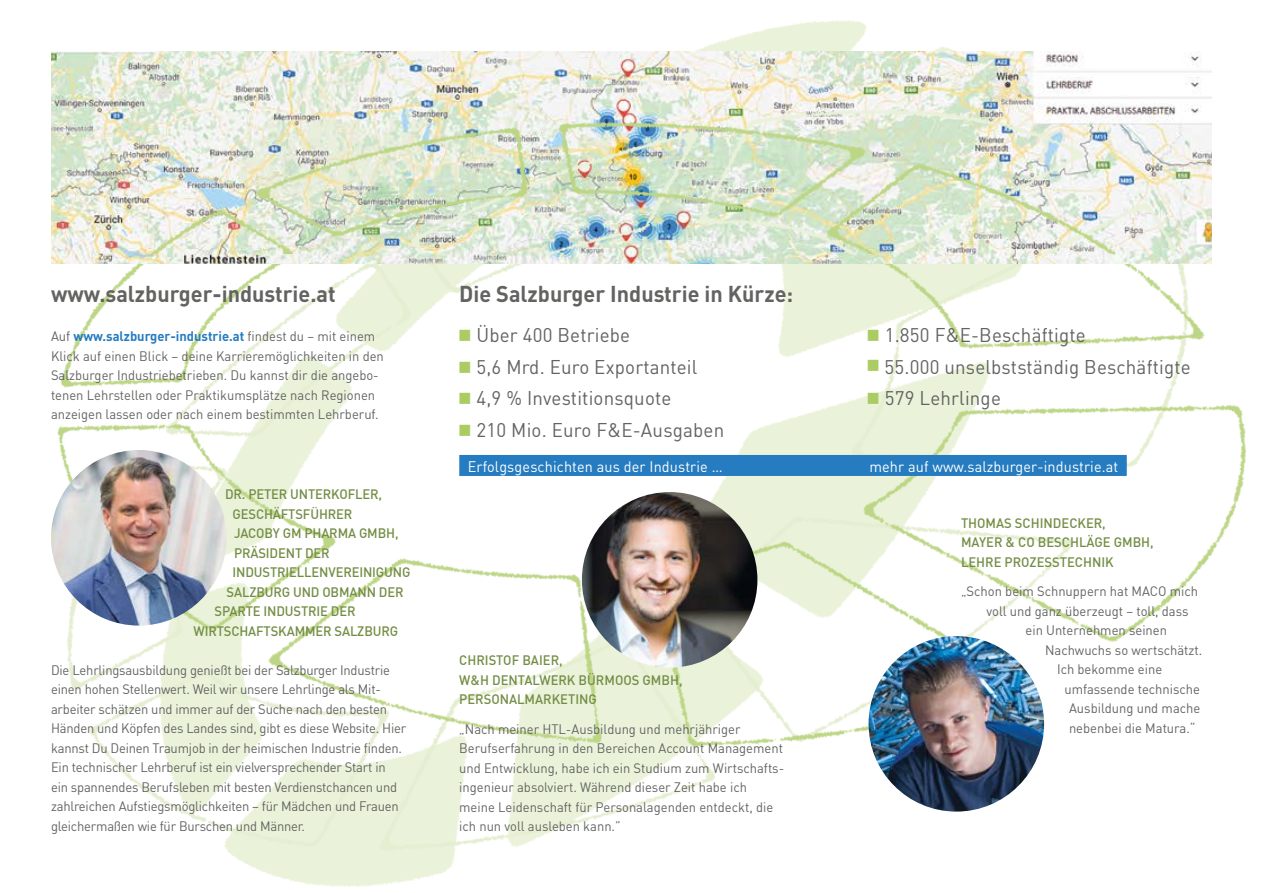
<style>
.page{position:relative;width:1263px;height:893px;background:#fff}
.page>*{position:absolute;margin:0;border:0;box-sizing:border-box;transform-origin:0 0}
.t1{font:700 22.5px "DIN";color:#636362;scale:.96 1}
.t2{font:19.5px "DIN";letter-spacing:.01em;color:#636362;scale:.96 1}
.t3{font:15px "DIN";letter-spacing:.01em;color:#fff;scale:.96 1}
.t4{font:13.5px/19.5px "DIN";color:#636362;scale:.96 1}
.t5{font:500 13.5px/19.5px "DIN";letter-spacing:-.01em;color:#748d45;scale:.96 1}
.s1{font-weight:700;color:#257cc0}
</style>
<div class="page">
<img style="left:51px;top:264px;width:1196px;height:623px">
<img style="left:51px;top:51px;width:1161px;height:213px">
<img style="left:112px;top:51px;width:1100px;height:204px">
<img style="left:94px;top:20px;width:1086px;height:234px">
<img style="left:51px;top:450px;width:176px;height:176px;border-radius:88px">
<img style="left:582px;top:492px;width:175px;height:176px;border-radius:88px">
<img style="left:868px;top:636px;width:176px;height:176px;border-radius:88px">
<div style="left:459px;top:455px;width:668px;height:21px;background:#257cc0"></div>
<h1 class="t1" style="left:51px;top:279px;width:298px">www.salzburger-industrie.at</h1>
<p class="t4" style="left:51px;top:326px;width:348px">Auf <span class="s1">www.salzburger-industrie.at</span> findest du – mit einem Klick auf einen Blick – deine Karrieremöglichkeiten in den Salzburger Industriebetrieben. Du kannst dir die angebo&shy;tenen Lehrstellen oder Praktikumsplätze nach Regionen anzeigen lassen oder nach einem bestimmten Lehrberuf.</p>
<p class="t5" style="left:225px;top:484px;width:165px">DR. PETER UNTERKOFLER,</p>
<p class="t5" style="left:233px;top:504px;width:126px">GESCHÄFTSFÜHRER</p>
<p class="t5" style="left:234px;top:523px;width:173px">JACOBY GM PHARMA GMBH,</p>
<p class="t5" style="left:234px;top:543px;width:101px">PRÄSIDENT DER</p>
<p class="t5" style="left:233px;top:562px;width:187px">INDUSTRIELLENVEREINIGUNG</p>
<p class="t5" style="left:227px;top:582px;width:186px">SALZBURG UND OBMANN DER</p>
<p class="t5" style="left:215px;top:601px;width:148px">SPARTE INDUSTRIE DER</p>
<p class="t5" style="left:194px;top:621px;width:215px">WIRTSCHAFTSKAMMER SALZBURG</p>
<p class="t4" style="left:51px;top:660px;width:372px">Die Lehrlingsausbildung genießt bei der Salzburger Industrie einen hohen Stellenwert. Weil wir unsere Lehrlinge als Mit&shy;arbeiter schätzen und immer auf der Suche nach den besten Händen und Köpfen des Landes sind, gibt es diese Website. Hier kannst Du Deinen Traumjob in der heimischen Industrie finden.<br>Ein technischer Lehrberuf ist ein vielversprechender Start in<br>ein spannendes Berufsleben mit besten Verdienstchancen und zahlreichen Aufstiegsmöglichkeiten – für Mädchen und Frauen gleichermaßen wie für Burschen und Männer.</p>
<h1 class="t1" style="left:459px;top:279px;width:349px">Die Salzburger Industrie in Kürze:</h1>
<h2 class="t2" style="left:459px;top:323px;width:180px"><sup>■</sup> Über 400 Betriebe</h2>
<h2 class="t2" style="left:459px;top:354px;width:249px"><sup>■</sup> 5,6 Mrd. Euro Exportanteil</h2>
<h2 class="t2" style="left:459px;top:386px;width:222px"><sup>■</sup> 4,9 % Investitionsquote</h2>
<h2 class="t2" style="left:459px;top:417px;width:277px"><sup>■</sup> 210 Mio. Euro F&amp;E-Ausgaben</h2>
<h2 class="t2" style="left:867px;top:323px;width:229px"><sup>■</sup> 1.850 F&amp;E-Beschäftigte</h2>
<h2 class="t2" style="left:867px;top:354px;width:338px"><sup>■</sup> 55.000 unselbstständig Beschäftigte</h2>
<h2 class="t2" style="left:867px;top:386px;width:140px"><sup>■</sup> 579 Lehrlinge</h2>
<p class="t3" style="left:468px;top:457px;width:267px">Erfolgsgeschichten aus der Industrie …</p>
<p class="t3" style="left:869px;top:457px;width:261px">mehr auf www.salzburger-industrie.at</p>
<p class="t5" style="left:459px;top:650px;width:234px">CHRISTOF BAIER,<br>W&amp;H DENTALWERK BÜRMOOS GMBH,<br>PERSONALMARKETING</p>
<p class="t4" style="left:459px;top:719px;width:339px">„Nach meiner HTL-Ausbildung und mehrjähriger Berufserfahrung in den Bereichen Account Management und Entwicklung, habe ich ein Studium zum Wirtschafts&shy;ingenieur absolviert. Während dieser Zeit habe ich meine Leidenschaft für Personalagenden entdeckt, die ich nun voll ausleben kann.”</p>
<p class="t5" style="left:961px;top:513px;width:202px">THOMAS SCHINDECKER,<br>MAYER &amp; CO BESCHLÄGE GMBH,<br>LEHRE PROZESSTECHNIK</p>
<p class="t4" style="left:961px;top:581px;width:248px">„Schon beim Schnuppern hat MACO mich</p>
<p class="t4" style="left:986px;top:601px;width:212px">voll und ganz überzeugt – toll, dass</p>
<p class="t4" style="left:1025px;top:620px;width:149px">ein Unternehmen seinen</p>
<p class="t4" style="left:1045px;top:640px;width:165px">Nachwuchs so wertschätzt.</p>
<p class="t4" style="left:1057px;top:659px;width:111px">Ich bekomme eine</p>
<p class="t4" style="left:1064px;top:679px;width:143px">umfassende technische</p>
<p class="t4" style="left:1069px;top:698px;width:138px">Ausbildung und mache</p>
<p class="t4" style="left:1069px;top:718px;width:133px">nebenbei die Matura.“</p>
</div>
